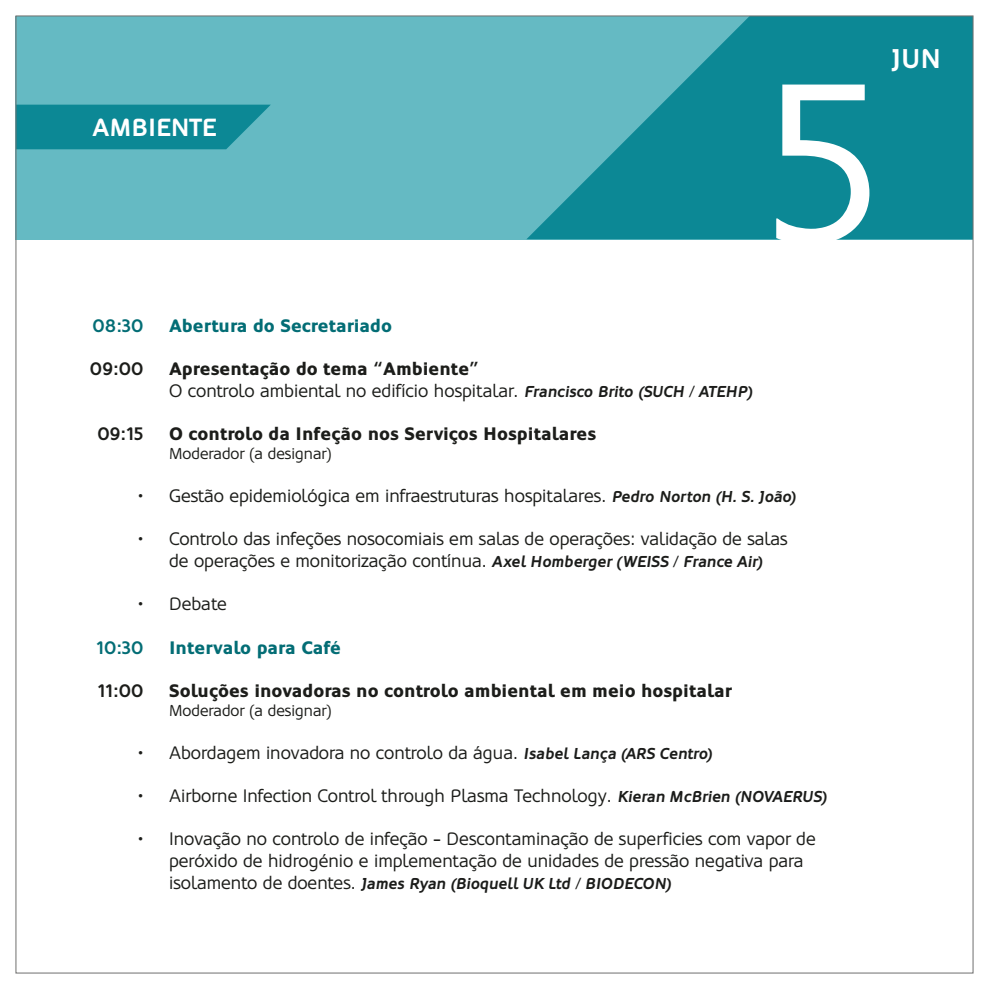
<style>
.page{position:relative;width:989px;height:989px;background:#fff}
.page>*{position:absolute;margin:0;border:0;box-sizing:border-box;transform-origin:0 0}
.t1{font:225px "Oblik";color:#fff}
.t2{font:700 27px "Oblik";color:#fff}
.t3{font:700 24.75px "Oblik";color:#fff}
.t4{font:18px/21.6px "Oblik";color:#1c1d1a}
.t5{font:900 18px "Oblik";color:#1c1d1a}
.t6{font:900 18px "Oblik";color:#036d75}
.t7{font:700 18px "Oblik";letter-spacing:.005em;color:#1c1d1a}
.t8{font:700 18px "Oblik";color:#036d75}
.t9{font:italic 700 15.75px "Oblik";color:#1b1c1a}
.t10{font:15.75px "Oblik";color:#1c1d1a}
.s1{font-weight:900}
.s2{font-weight:700;font-style:italic;font-size:15.75px;color:#1b1c1a}
.s3{font-weight:700;font-style:italic;font-size:15.75px}
.s4{font-weight:400;font-style:normal;font-size:18px;color:#1c1d1a}
</style>
<div class="page">
<div style="left:16px;top:16px;width:957px;height:223px;background:#65bac3"></div>
<svg style="left:527px;top:18px;width:444px;height:221px;fill:#0c8895"></svg>
<svg style="left:18px;top:105px;width:253px;height:44px;background:#148c99"></svg>
<h3 class="t3" style="left:92px;top:113px;width:125px">AMBIENTE</h3>
<h1 class="t1" style="left:770px;top:36px;width:108px">5</h1>
<h2 class="t2" style="left:892px;top:43px;width:51px">JUN</h2>
<p class="t8" style="left:93px;top:316px;width:52px">08:30</p>
<p class="t7" style="left:90px;top:359px;width:55px">09:00</p>
<p class="t7" style="left:97px;top:424px;width:48px">09:15</p>
<p class="t4" style="left:138px;top:485px;width:7px">•</p>
<p class="t4" style="left:138px;top:528px;width:7px">•</p>
<p class="t4" style="left:138px;top:593px;width:7px">•</p>
<p class="t8" style="left:96px;top:637px;width:49px">10:30</p>
<p class="t7" style="left:98px;top:680px;width:47px">11:00</p>
<p class="t4" style="left:138px;top:742px;width:7px">•</p>
<p class="t4" style="left:138px;top:785px;width:7px">•</p>
<p class="t4" style="left:138px;top:828px;width:7px">•</p>
<p class="t6" style="left:169px;top:314px;width:224px">Abertura do Secretariado</p>
<p class="t4" style="left:169px;top:358px;width:585px"><span class="s1">Apresentação do tema “Ambiente”<br></span>O controlo ambiental no edifício hospitalar. <span class="s2">Francisco Brito (SUCH / ATEHP)</span></p>
<p class="t5" style="left:169px;top:422px;width:429px">O controlo da Infeção nos Serviços Hospitalares</p>
<p class="t10" style="left:169px;top:444px;width:164px">Moderador (a designar)</p>
<p class="t4" style="left:169px;top:485px;width:628px">Gestão epidemiológica em infraestruturas hospitalares. <span class="s3">Pedro Norton (H. S. João)</span></p>
<p class="t4" style="left:169px;top:528px;width:620px">Controlo das infeções nosocomiais em salas de operações: validação de salas de operações e monitorização contínua. <span class="s2">Axel Homberger (WEISS / France Air)</span></p>
<p class="t4" style="left:169px;top:593px;width:59px">Debate</p>
<p class="t6" style="left:169px;top:635px;width:173px">Intervalo para Café</p>
<p class="t5" style="left:169px;top:679px;width:564px">Soluções inovadoras no controlo ambiental em meio hospitalar</p>
<p class="t10" style="left:169px;top:701px;width:164px">Moderador (a designar)</p>
<p class="t4" style="left:169px;top:742px;width:544px">Abordagem inovadora no controlo da água. <span class="s2">Isabel Lança (ARS Centro)</span></p>
<p class="t4" style="left:169px;top:785px;width:659px">Airborne Infection Control through Plasma Technology. <span class="s2">Kieran McBrien (NOVAERUS)</span></p>
<p class="t4" style="left:169px;top:828px;width:648px">Inovação no controlo de infeção - Descontaminação de superficies com vapor de peróxido de hidrogénio e implementação de unidades de pressão negativa para</p>
<p class="t9" style="left:169px;top:873px;width:503px"><span class="s4">isolamento de doentes.</span> James Ryan (Bioquell UK Ltd / BIODECON)</p>
</div>
